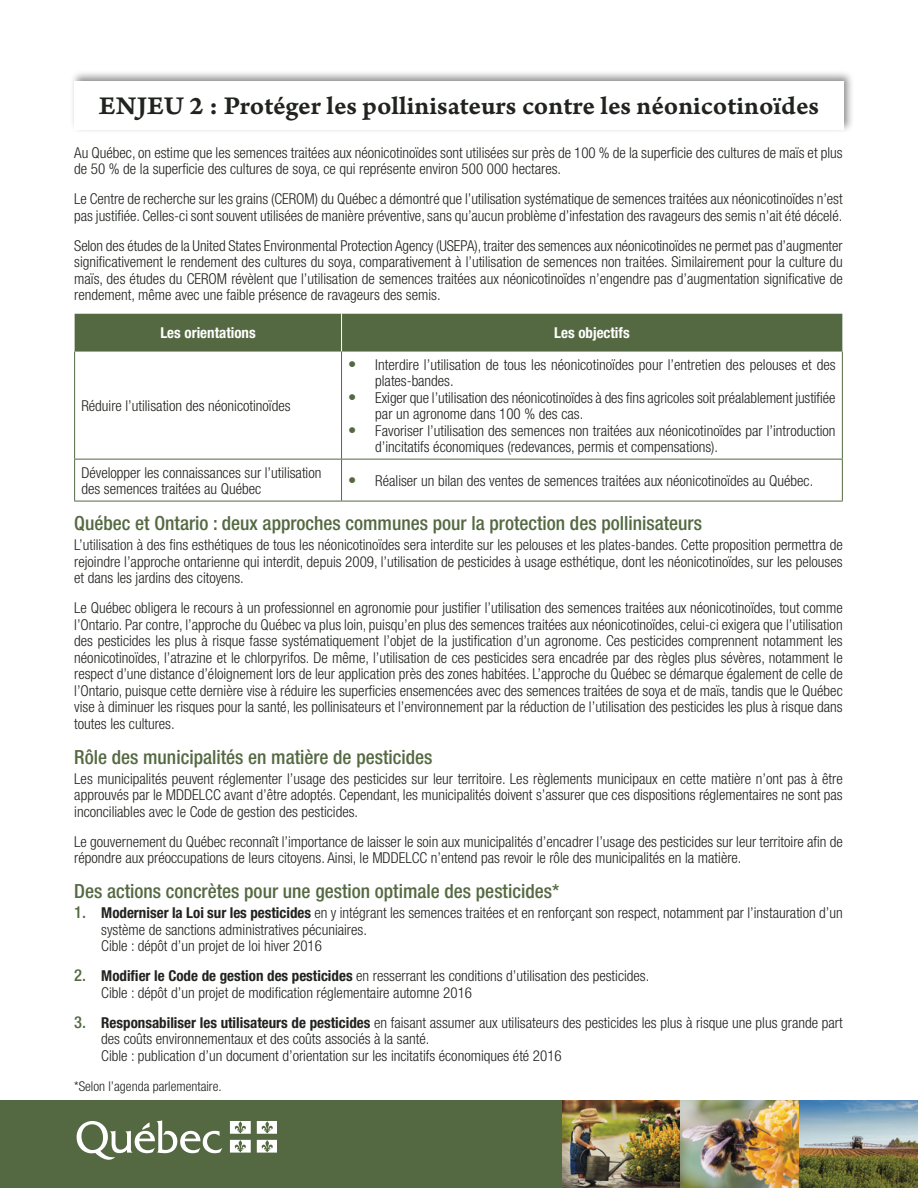
<style>
.page{position:relative;width:918px;height:1188px;background:#fff}
.page>*{position:absolute;margin:0;border:0;box-sizing:border-box;transform-origin:0 0}
.t1{font:27px "Arno Pro Smbd Caption";color:#20231e}
.t2{font:500 condensed 19.5px "Helvetica Neue";color:#546941}
.t3{font:300 condensed 15px/16.5px "Helvetica Neue";color:#20231e}
.t4{font:700 condensed 15px "Helvetica Neue";color:#fff}
.note_de_bas_de_page{font:300 condensed 13.5px "Helvetica Neue";color:#20231e}
.s1{font-weight:500;font-size:16.5px;color:#546941}
.s2{font-weight:700}
</style>
<div class="page">
<div style="left:70px;top:70px;width:785px;height:64px;background:#20231e;opacity:.5"></div>
<div style="left:74px;top:81px;width:770px;height:49px;background:#fff"></div>
<div style="left:75px;top:314px;width:767px;height:38px;background:#546941"></div>
<hr style="left:341px;top:314px;width:1px;height:38px;background:#fff">
<hr style="left:74px;top:352px;width:1px;height:107px;background:#546941">
<hr style="left:341px;top:352px;width:1px;height:107px;background:#546941">
<hr style="left:842px;top:352px;width:1px;height:107px;background:#546941">
<hr style="left:74px;top:459px;width:268px;height:1px;background:#546941">
<hr style="left:74px;top:460px;width:1px;height:41px;background:#546941">
<hr style="left:342px;top:459px;width:501px;height:1px;background:#546941">
<hr style="left:341px;top:460px;width:1px;height:41px;background:#546941">
<hr style="left:842px;top:460px;width:1px;height:41px;background:#546941">
<hr style="left:74px;top:501px;width:268px;height:1px;background:#546941">
<hr style="left:342px;top:501px;width:501px;height:1px;background:#546941">
<div style="left:0;top:1101px;width:918px;height:87px;background:#546941"></div>
<img style="left:562px;top:1101px;width:356px;height:87px">
<svg style="left:77px;top:1120px;width:145px;height:40px"></svg>
<svg style="left:230px;top:1121px;width:21px;height:13px"></svg>
<svg style="left:257px;top:1121px;width:20px;height:13px"></svg>
<svg style="left:230px;top:1140px;width:21px;height:13px"></svg>
<svg style="left:257px;top:1140px;width:20px;height:13px"></svg>
<h2 class="t1" style="left:99px;top:90px;width:722px">ENJEU 2 : Protéger les pollinisateurs contre les néonicotinoïdes</h2>
<p class="t3" style="left:74px;top:144px;width:770px">Au Québec, on estime que les semences traitées aux néonicotinoïdes sont utilisées sur près de 100 % de la superficie des cultures de maïs et plus de 50 % de la superficie des cultures de soya, ce qui représente environ 500 000 hectares.</p>
<p class="t3" style="left:74px;top:191px;width:770px">Le Centre de recherche sur les grains (CEROM) du Québec a démontré que l’utilisation systématique de semences traitées aux néonicotinoïdes n’est pas justifiée. Celles-ci sont souvent utilisées de manière préventive, sans qu’aucun problème d’infestation des ravageurs des semis n’ait été décelé.</p>
<p class="t3" style="left:74px;top:237px;width:770px;text-align:justify">Selon des études de la United States Environmental Protection Agency (USEPA), traiter des semences aux néonicotinoïdes ne permet pas d’augmenter significativement le rendement des cultures du soya, comparativement à l’utilisation de semences non traitées. Similairement pour la culture du maïs, des études du CEROM révèlent que l’utilisation de semences traitées aux néonicotinoïdes n’engendre pas d’augmentation significative de rendement, même avec une faible présence de ravageurs des semis.</p>
<p class="t4" style="left:160px;top:324px;width:97px">Les orientations</p>
<p class="t4" style="left:554px;top:324px;width:77px">Les objectifs</p>
<p class="t3" style="left:81px;top:397px;width:211px">Réduire l’utilisation des néonicotinoïdes</p>
<p class="t3" style="left:375px;top:356px;width:462px;text-indent:-27px"><span class="s1">•</span> Interdire l’utilisation de tous les néonicotinoïdes pour l’entretien des pelouses et des plates-bandes.</p>
<p class="t3" style="left:375px;top:389px;width:462px;text-indent:-27px"><span class="s1">•</span> Exiger que l’utilisation des néonicotinoïdes à des fins agricoles soit préalablement justifiée par un agronome dans 100 % des cas.</p>
<p class="t3" style="left:375px;top:422px;width:462px;text-indent:-27px"><span class="s1">•</span> Favoriser l’utilisation des semences non traitées aux néonicotinoïdes par l’introduction d’incitatifs économiques (redevances, permis et compensations).</p>
<p class="t3" style="left:81px;top:464px;width:242px">Développer les connaissances sur l’utilisation des semences traitées au Québec</p>
<p class="t3" style="left:348px;top:472px;width:467px"><span class="s1">•</span> Réaliser un bilan des ventes de semences traitées aux néonicotinoïdes au Québec.</p>
<h3 class="t2" style="left:74px;top:512px;width:629px">Québec et Ontario : deux approches communes pour la protection des pollinisateurs</h3>
<p class="t3" style="left:74px;top:537px;width:770px;text-align:justify">L’utilisation à des fins esthétiques de tous les néonicotinoïdes sera interdite sur les pelouses et les plates-bandes. Cette proposition permettra de rejoindre l’approche ontarienne qui interdit, depuis 2009, l’utilisation de pesticides à usage esthétique, dont les néonicotinoïdes, sur les pelouses et dans les jardins des citoyens.</p>
<p class="t3" style="left:74px;top:600px;width:770px;text-align:justify">Le Québec obligera le recours à un professionnel en agronomie pour justifier l’utilisation des semences traitées aux néonicotinoïdes, tout comme l’Ontario. Par contre, l’approche du Québec va plus loin, puisqu’en plus des semences traitées aux néonicotinoïdes, celui-ci exigera que l’utilisation des pesticides les plus à risque fasse systématiquement l’objet de la justification d’un agronome. Ces pesticides comprennent notamment les néonicotinoïdes, l’atrazine et le chlorpyrifos. De même, l’utilisation de ces pesticides sera encadrée par des règles plus sévères, notamment le respect d’une distance d’éloignement lors de leur application près des zones habitées. L’approche du Québec se démarque également de celle de l’Ontario, puisque cette dernière vise à réduire les superficies ensemencées avec des semences traitées de soya et de maïs, tandis que le Québec vise à diminuer les risques pour la santé, les pollinisateurs et l’environnement par la réduction de l’utilisation des pesticides les plus à risque dans toutes les cultures.</p>
<h3 class="t2" style="left:74px;top:745px;width:360px">Rôle des municipalités en matière de pesticides</h3>
<p class="t3" style="left:74px;top:770px;width:770px;text-align:justify">Les municipalités peuvent réglementer l’usage des pesticides sur leur territoire. Les règlements municipaux en cette matière n’ont pas à être approuvés par le MDDELCC avant d’être adoptés. Cependant, les municipalités doivent s’assurer que ces dispositions réglementaires ne sont pas inconciliables avec le Code de gestion des pesticides.</p>
<p class="t3" style="left:74px;top:833px;width:770px">Le gouvernement du Québec reconnaît l’importance de laisser le soin aux municipalités d’encadrer l’usage des pesticides sur leur territoire afin de répondre aux préoccupations de leurs citoyens. Ainsi, le MDDELCC n’entend pas revoir le rôle des municipalités en la matière.</p>
<h3 class="t2" style="left:74px;top:880px;width:487px">Des actions concrètes pour une gestion optimale des pesticides*</h3>
<p class="t3" style="left:101px;top:905px;width:743px;text-indent:-27px"><span class="s1">1.</span> <span class="s2">Moderniser la Loi sur les pesticides</span> en y intégrant les semences traitées et en renforçant son respect, notamment par l’instauration d’un système de sanctions administratives pécuniaires.</p>
<p class="t3" style="left:101px;top:938px;width:222px">Cible : dépôt d’un projet de loi hiver 2016</p>
<p class="t3" style="left:74px;top:968px;width:577px"><span class="s1">2.</span> <span class="s2">Modifier le Code de gestion des pesticides</span> en resserrant les conditions d’utilisation des pesticides.</p>
<p class="t3" style="left:101px;top:984px;width:372px">Cible : dépôt d’un projet de modification réglementaire automne 2016</p>
<p class="t3" style="left:101px;top:1014px;width:743px;text-indent:-27px"><span class="s1">3.</span> <span class="s2">Responsabiliser les utilisateurs de pesticides</span> en faisant assumer aux utilisateurs des pesticides les plus à risque une plus grande part des coûts environnementaux et des coûts associés à la santé.</p>
<p class="t3" style="left:101px;top:1047px;width:462px">Cible : publication d’un document d’orientation sur les incitatifs économiques été 2016</p>
<p class="note_de_bas_de_page" style="left:74px;top:1078px;width:149px">*Selon l’agenda parlementaire.</p>
</div>
